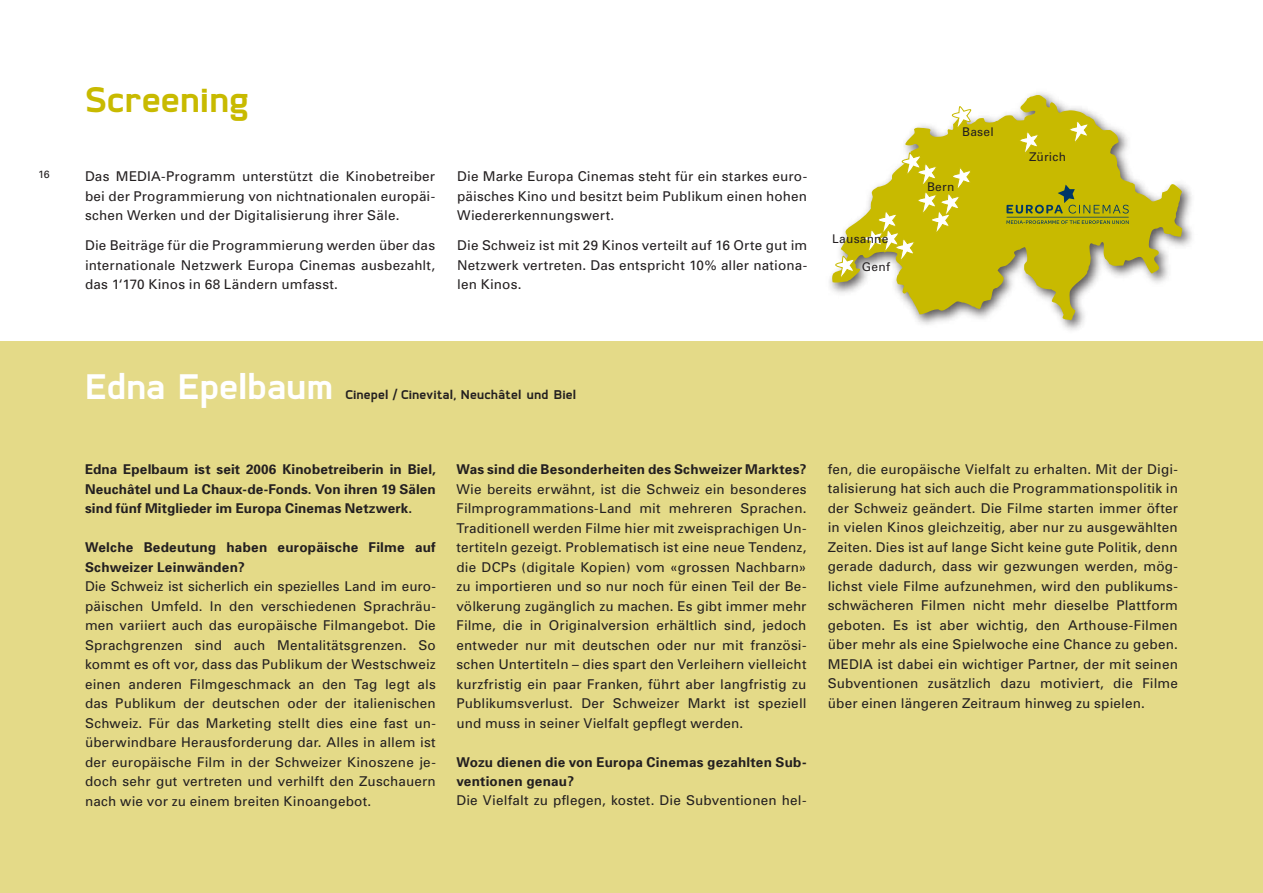
<style>
.page{position:relative;width:1263px;height:893px;background:#fff}
.page>*{position:absolute;margin:0;border:0;box-sizing:border-box;transform-origin:0 0}
.t1{font:700 42px "Coupe";color:#fff}
.t2{font:700 42px "Coupe";color:#c8ba00}
.t3{font:700 15px "Coupe";letter-spacing:.01em;color:#231f20}
.t4{font:13.5px/19.5px "Univers";letter-spacing:.015em;color:#231f20;text-align:justify}
.t5{font:700 13.5px/19.5px "Univers";letter-spacing:.015em;color:#231f20}
.t6{font:12px "Univers";letter-spacing:.02em;color:#231f20}
.t7{font:10.5px "Univers";color:#231f20}
</style>
<div class="page">
<div style="left:0;top:341px;width:1263px;height:552px;background:#e4da88"></div>
<img style="left:829px;top:93px;width:363px;height:237px">
<svg style="left:832px;top:95px;width:350px;height:225px"></svg>
<svg style="left:952px;top:105px;width:20px;height:26px"></svg>
<svg style="left:1019px;top:130px;width:21px;height:26px"></svg>
<svg style="left:835px;top:255px;width:21px;height:26px"></svg>
<svg style="left:863px;top:152px;width:109px;height:111px"></svg>
<svg style="left:1069px;top:120px;width:21px;height:25px"></svg>
<svg style="left:1006px;top:185px;width:123px;height:39px;background:#a9a60f"></svg>
<p class="t7" style="left:38px;top:168px;width:13px">16</p>
<h1 class="t2" style="left:85px;top:78px;width:166px">Screening</h1>
<p class="t4" style="left:85px;top:167px;width:352px">Das MEDIA-Programm unterstützt die Kinobetreiber bei der Programmierung von nichtnationalen europäi&shy;schen Werken und der Digitalisierung ihrer Säle.</p>
<p class="t4" style="left:85px;top:236px;width:352px">Die Beiträge für die Programmierung werden über das internationale Netzwerk Europa Cinemas ausbezahlt, das 1‘170 Kinos in 68 Ländern umfasst.</p>
<p class="t4" style="left:457px;top:167px;width:352px">Die Marke Europa Cinemas steht für ein starkes euro&shy;päisches Kino und besitzt beim Publikum einen hohen Wiedererkennungswert.</p>
<p class="t4" style="left:457px;top:236px;width:352px">Die Schweiz ist mit 29 Kinos verteilt auf 16 Orte gut im Netzwerk vertreten. Das entspricht 10% aller nationa&shy;len Kinos.</p>
<p class="t6" style="left:832px;top:232px;width:58px">Lausanne</p>
<p class="t6" style="left:862px;top:259px;width:30px">Genf</p>
<p class="t6" style="left:962px;top:125px;width:33px">Basel</p>
<p class="t6" style="left:927px;top:179px;width:29px">Bern</p>
<p class="t6" style="left:1029px;top:150px;width:38px">Zürich</p>
<h1 class="t1" style="left:85px;top:364px;width:249px">Edna Epelbaum</h1>
<p class="t3" style="left:345px;top:386px;width:232px">Cinepel / Cinevital, Neuchâtel und Biel</p>
<p class="t5" style="left:85px;top:460px;width:352px;text-align:justify">Edna Epelbaum ist seit 2006 Kinobetreiberin in Biel, Neuchâtel und La Chaux-de-Fonds. Von ihren 19 Sälen sind fünf Mitglieder im Europa Cinemas Netzwerk.</p>
<p class="t5" style="left:85px;top:538px;width:352px">Welche Bedeutung haben europäische Filme auf<br>Schweizer Leinwänden?</p>
<p class="t4" style="left:85px;top:577px;width:352px">Die Schweiz ist sicherlich ein spezielles Land im euro&shy;päischen Umfeld. In den verschiedenen Sprachräu&shy;men variiert auch das europäische Filmangebot. Die Sprachgrenzen sind auch Mentalitätsgrenzen. So kommt es oft vor, dass das Publikum der Westschweiz einen anderen Filmgeschmack an den Tag legt als das Publikum der deutschen oder der italienischen Schweiz. Für das Marketing stellt dies eine fast un&shy;überwindbare Herausforderung dar. Alles in allem ist der europäische Film in der Schweizer Kinoszene je&shy;doch sehr gut vertreten und verhilft den Zuschauern nach wie vor zu einem breiten Kinoangebot.</p>
<p class="t5" style="left:456px;top:459px;width:352px">Was sind die Besonderheiten des Schweizer Marktes?</p>
<p class="t4" style="left:456px;top:479px;width:352px">Wie bereits erwähnt, ist die Schweiz ein besonderes Filmprogrammations-Land mit mehreren Sprachen.<br>Traditionell werden Filme hier mit zweisprachigen Un&shy;tertiteln gezeigt. Problematisch ist eine neue Tendenz, die DCPs (digitale Kopien) vom «grossen Nachbarn» zu importieren und so nur noch für einen Teil der Be&shy;völkerung zugänglich zu machen. Es gibt immer mehr Filme, die in Originalversion erhältlich sind, jedoch entweder nur mit deutschen oder nur mit französi&shy;schen Untertiteln – dies spart den Verleihern vielleicht kurzfristig ein paar Franken, führt aber langfristig zu Publikumsverlust. Der Schweizer Markt ist speziell und muss in seiner Vielfalt gepflegt werden.</p>
<p class="t5" style="left:456px;top:752px;width:352px">Wozu dienen die von Europa Cinemas gezahlten Sub&shy;ventionen genau?</p>
<p class="t4" style="left:456px;top:791px;width:352px">Die Vielfalt zu pflegen, kostet. Die Subventionen hel-</p>
<p class="t4" style="left:828px;top:459px;width:352px">fen, die europäische Vielfalt zu erhalten. Mit der Digi&shy;talisierung hat sich auch die Programmationspolitik in der Schweiz geändert. Die Filme starten immer öfter in vielen Kinos gleichzeitig, aber nur zu ausgewählten Zeiten. Dies ist auf lange Sicht keine gute Politik, denn gerade dadurch, dass wir gezwungen werden, mög&shy;lichst viele Filme aufzunehmen, wird den publikums&shy;schwächeren Filmen nicht mehr dieselbe Plattform geboten. Es ist aber wichtig, den Arthouse-Filmen über mehr als eine Spielwoche eine Chance zu geben.<br>MEDIA ist dabei ein wichtiger Partner, der mit seinen Subventionen zusätzlich dazu motiviert, die Filme über einen längeren Zeitraum hinweg zu spielen.</p>
</div>
